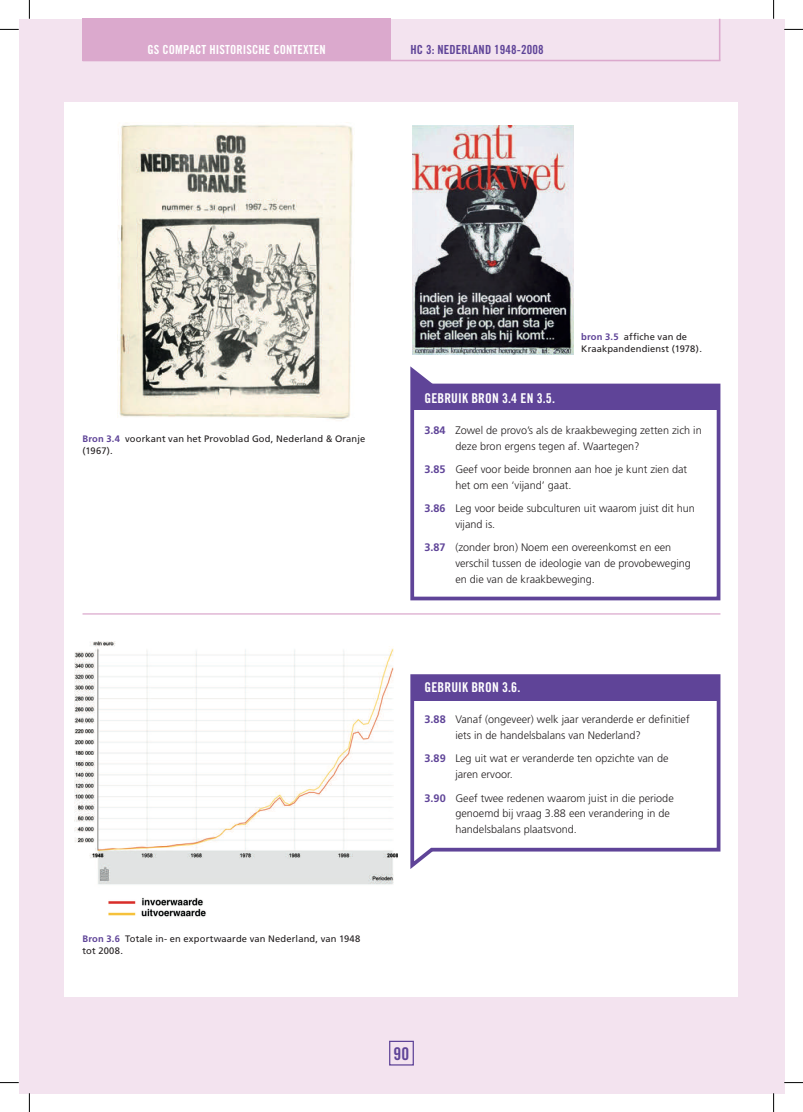
<style>
.page{position:relative;width:803px;height:1112px;background:#fff}
.page>*{position:absolute;margin:0;border:0;box-sizing:border-box;transform-origin:0 0}
.t1{font:17.5px "Trade Gothic LT Std Bd Cn 20";color:#5f4498}
.t2{font:13.5px "Trade Gothic LT Std Bd Cn 20";letter-spacing:.01em;color:#fff}
.t3{font:12.5px "Trade Gothic LT Std Bd Cn 20";letter-spacing:.01em;color:#fff}
.t4{font:12.5px "Trade Gothic LT Std Bd Cn 20";letter-spacing:.01em;color:#5f4498}
.t5{font:300 10.88px/15.6px "Frutiger";color:#231f20}
.t6{font:9.38px/11.8px "Frutiger";letter-spacing:.015em;color:#231f20}
.s1{font-weight:700;color:#5f4498}
</style>
<div class="page">
<div style="left:19px;top:19px;width:765px;height:1073px;background:#f3e3ef"></div>
<div style="left:65px;top:102px;width:673px;height:894px;background:#fff"></div>
<div style="left:83px;top:19px;width:308px;height:42px;background:#dba9cd"></div>
<hr style="left:83px;top:60px;width:637px;height:1px;background:#dba9cd">
<hr style="left:719px;top:19px;width:1px;height:41px;background:#dba9cd">
<hr style="left:83px;top:613px;width:637px;height:1px;background:#dba9cd">
<img style="left:117px;top:125px;width:236px;height:295px">
<img style="left:412px;top:125px;width:162px;height:229px">
<img style="left:74px;top:641px;width:324px;height:244px">
<img style="left:108px;top:897px;width:98px;height:20px">
<svg style="left:410px;top:366px;width:311px;height:235px"></svg>
<div style="left:412px;top:385px;width:307px;height:24px;background:#5f4498"></div>
<svg style="left:413px;top:371px;width:19px;height:14px"></svg>
<svg style="left:410px;top:674px;width:311px;height:195px"></svg>
<div style="left:411px;top:675px;width:308px;height:25px;background:#5f4498"></div>
<div style="left:389px;top:1040px;width:25px;height:25px;border:1px solid #5f4498"></div>
<svg style="left:0;top:29px;width:19px;height:1px"></svg>
<svg style="left:784px;top:29px;width:19px;height:1px"></svg>
<svg style="left:0;top:1082px;width:19px;height:1px"></svg>
<svg style="left:784px;top:1081px;width:19px;height:2px"></svg>
<svg style="left:29px;top:0;width:1px;height:19px"></svg>
<svg style="left:29px;top:1092px;width:1px;height:19px"></svg>
<svg style="left:773px;top:0;width:1px;height:19px"></svg>
<svg style="left:773px;top:1092px;width:1px;height:19px"></svg>
<p class="t3" style="left:148px;top:42px;width:180px">GS COMPACT HISTORISCHE CONTEXTEN</p>
<p class="t4" style="left:410px;top:42px;width:135px">HC 3: NEDERLAND 1948-2008</p>
<p class="t6" style="left:581px;top:331px;width:122px"><span class="s1">bron 3.5</span> affiche van de<br>Kraakpandendienst (1978).</p>
<p class="t6" style="left:83px;top:432px;width:284px"><span class="s1">Bron 3.4</span> voorkant van het Provoblad God, Nederland &amp; Oranje (1967).</p>
<p class="t2" style="left:424px;top:389px;width:132px">GEBRUIK BRON 3.4 EN 3.5.</p>
<p class="t5" style="left:455px;top:422px;width:248px;text-indent:-31px"><span class="s1">3.84</span> Zowel de provo’s als de kraakbeweging zetten zich in deze bron ergens tegen af. Waartegen?</p>
<p class="t5" style="left:455px;top:461px;width:233px;text-indent:-31px"><span class="s1">3.85</span> Geef voor beide bronnen aan hoe je kunt zien dat het om een ‘vijand’ gaat.</p>
<p class="t5" style="left:455px;top:500px;width:241px;text-indent:-31px"><span class="s1">3.86</span> Leg voor beide subculturen uit waarom juist dit hun vijand is.</p>
<p class="t5" style="left:455px;top:539px;width:237px;text-indent:-31px"><span class="s1">3.87</span> (zonder bron) Noem een overeenkomst en een verschil tussen de ideologie van de provobeweging en die van de kraakbeweging.</p>
<p class="t2" style="left:424px;top:679px;width:97px">GEBRUIK BRON 3.6.</p>
<p class="t5" style="left:455px;top:711px;width:236px;text-indent:-31px"><span class="s1">3.88</span> Vanaf (ongeveer) welk jaar veranderde er definitief iets in de handelsbalans van Nederland?</p>
<p class="t5" style="left:455px;top:750px;width:215px;text-indent:-31px"><span class="s1">3.89</span> Leg uit wat er veranderde ten opzichte van de jaren ervoor.</p>
<p class="t5" style="left:455px;top:789px;width:220px;text-indent:-31px"><span class="s1">3.90</span> Geef twee redenen waarom juist in die periode genoemd bij vraag 3.88 een verandering in de handelsbalans plaatsvond.</p>
<p class="t6" style="left:83px;top:932px;width:279px"><span class="s1">Bron 3.6</span> Totale in- en exportwaarde van Nederland, van 1948 tot 2008.</p>
<h1 class="t1" style="left:394px;top:1042px;width:17px">90</h1>
</div>
